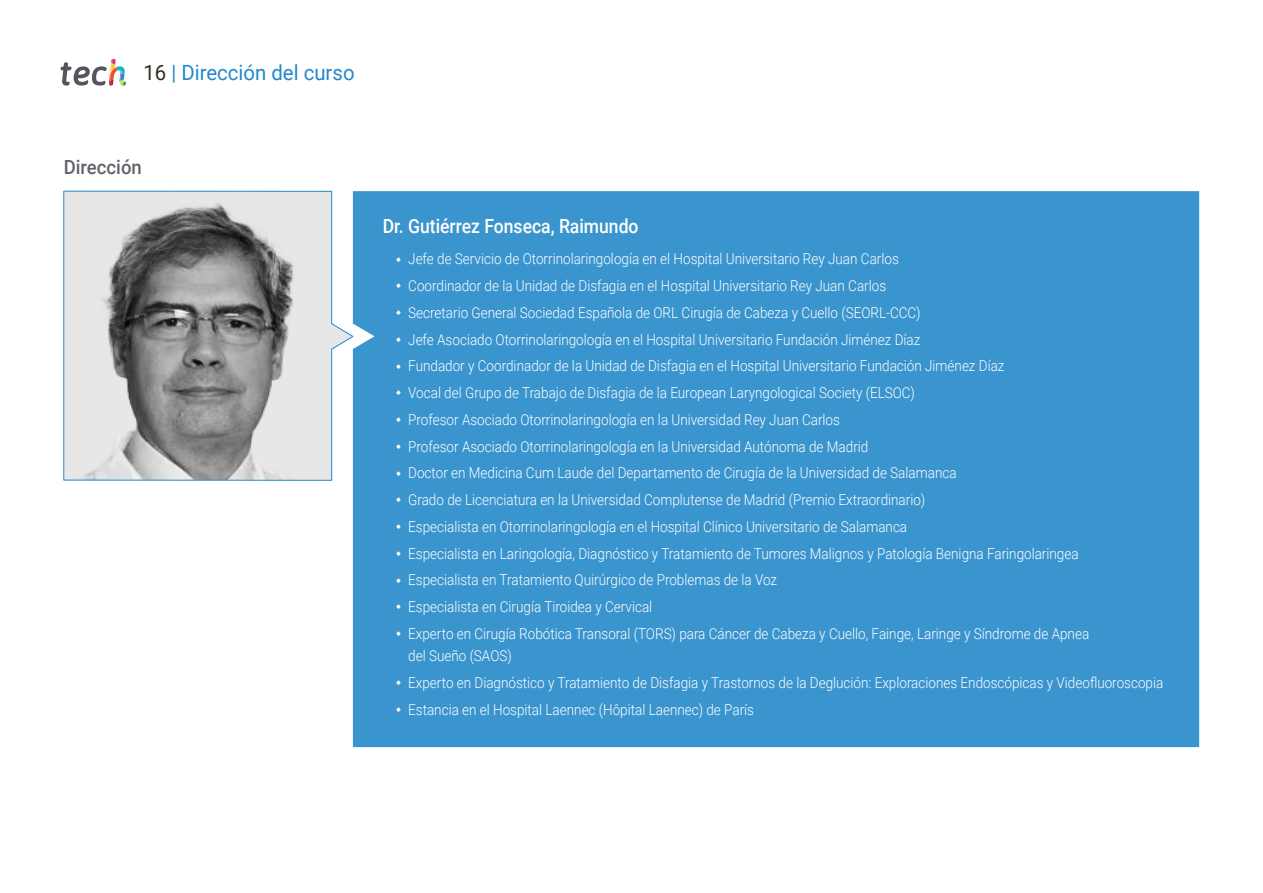
<style>
.page{position:relative;width:1263px;height:893px;background:#fff}
.page>*{position:absolute;margin:0;border:0;box-sizing:border-box;transform-origin:0 0}
.t1{font:21px "Roboto";color:#2488c9}
.t2{font:500 19.5px "Roboto";color:#fff;scale:.9 1}
.t3{font:500 19.5px "Roboto";color:#61646a;scale:.95 1}
.t4{font:300 15px/26.7px "Roboto";color:#fff;scale:.9 1}
.s1{color:#312e20}
</style>
<div class="page">
<svg style="left:61px;top:59px;width:65px;height:27px"></svg>
<div style="left:353px;top:191px;width:846px;height:556px;background:#3a94ce"></div>
<svg style="left:63px;top:191px;width:291px;height:290px;background:#b2b3b4"></svg>
<svg style="left:396px;top:257px;width:5px;height:5px"></svg>
<svg style="left:396px;top:283px;width:5px;height:5px"></svg>
<svg style="left:396px;top:310px;width:5px;height:5px"></svg>
<svg style="left:396px;top:337px;width:5px;height:5px"></svg>
<svg style="left:396px;top:364px;width:5px;height:5px"></svg>
<svg style="left:396px;top:390px;width:5px;height:5px"></svg>
<svg style="left:396px;top:417px;width:5px;height:5px"></svg>
<svg style="left:396px;top:444px;width:5px;height:5px"></svg>
<svg style="left:396px;top:471px;width:5px;height:5px"></svg>
<svg style="left:396px;top:497px;width:5px;height:5px"></svg>
<svg style="left:396px;top:524px;width:5px;height:5px"></svg>
<svg style="left:396px;top:551px;width:5px;height:5px"></svg>
<svg style="left:396px;top:578px;width:5px;height:5px"></svg>
<svg style="left:396px;top:604px;width:5px;height:5px"></svg>
<svg style="left:396px;top:631px;width:5px;height:5px"></svg>
<svg style="left:396px;top:680px;width:5px;height:5px"></svg>
<svg style="left:396px;top:707px;width:5px;height:5px"></svg>
<h1 class="t1" style="left:144px;top:57px;width:213px"><span class="s1">16</span> | Dirección del curso</h1>
<h2 class="t3" style="left:64px;top:154px;width:84px">Dirección</h2>
<h2 class="t2" style="left:383px;top:212px;width:286px">Dr. Gutiérrez Fonseca, Raimundo</h2>
<p class="t4" style="left:408px;top:245px;width:758px">Jefe de Servicio de Otorrinolaringología en el Hospital Universitario Rey Juan Carlos<br>Coordinador de la Unidad de Disfagia en el Hospital Universitario Rey Juan Carlos<br>Secretario General Sociedad Española de ORL Cirugía de Cabeza y Cuello (SEORL-CCC)<br>Jefe Asociado Otorrinolaringología en el Hospital Universitario Fundación Jiménez Díaz<br>Fundador y Coordinador de la Unidad de Disfagia en el Hospital Universitario Fundación Jiménez Díaz<br>Vocal del Grupo de Trabajo de Disfagia de la European Laryngological Society (ELSOC)<br>Profesor Asociado Otorrinolaringología en la Universidad Rey Juan Carlos<br>Profesor Asociado Otorrinolaringología en la Universidad Autónoma de Madrid<br>Doctor en Medicina Cum Laude del Departamento de Cirugía de la Universidad de Salamanca<br>Grado de Licenciatura en la Universidad Complutense de Madrid (Premio Extraordinario)<br>Especialista en Otorrinolaringología en el Hospital Clínico Universitario de Salamanca<br>Especialista en Laringología, Diagnóstico y Tratamiento de Tumores Malignos y Patología Benigna Faringolaringea Especialista en Tratamiento Quirúrgico de Problemas de la Voz<br>Especialista en Cirugía Tiroidea y Cervical<br>Experto en Cirugía Robótica Transoral (TORS) para Cáncer de Cabeza y Cuello, Fainge, Laringe y Síndrome de Apnea</p>
<p class="t4" style="left:408px;top:642px;width:840px">del Sueño (SAOS)<br>Experto en Diagnóstico y Tratamiento de Disfagia y Trastornos de la Deglución: Exploraciones Endoscópicas y Videofluoroscopia<br>Estancia en el Hospital Laennec (Hôpital Laennec) de París</p>
</div>
